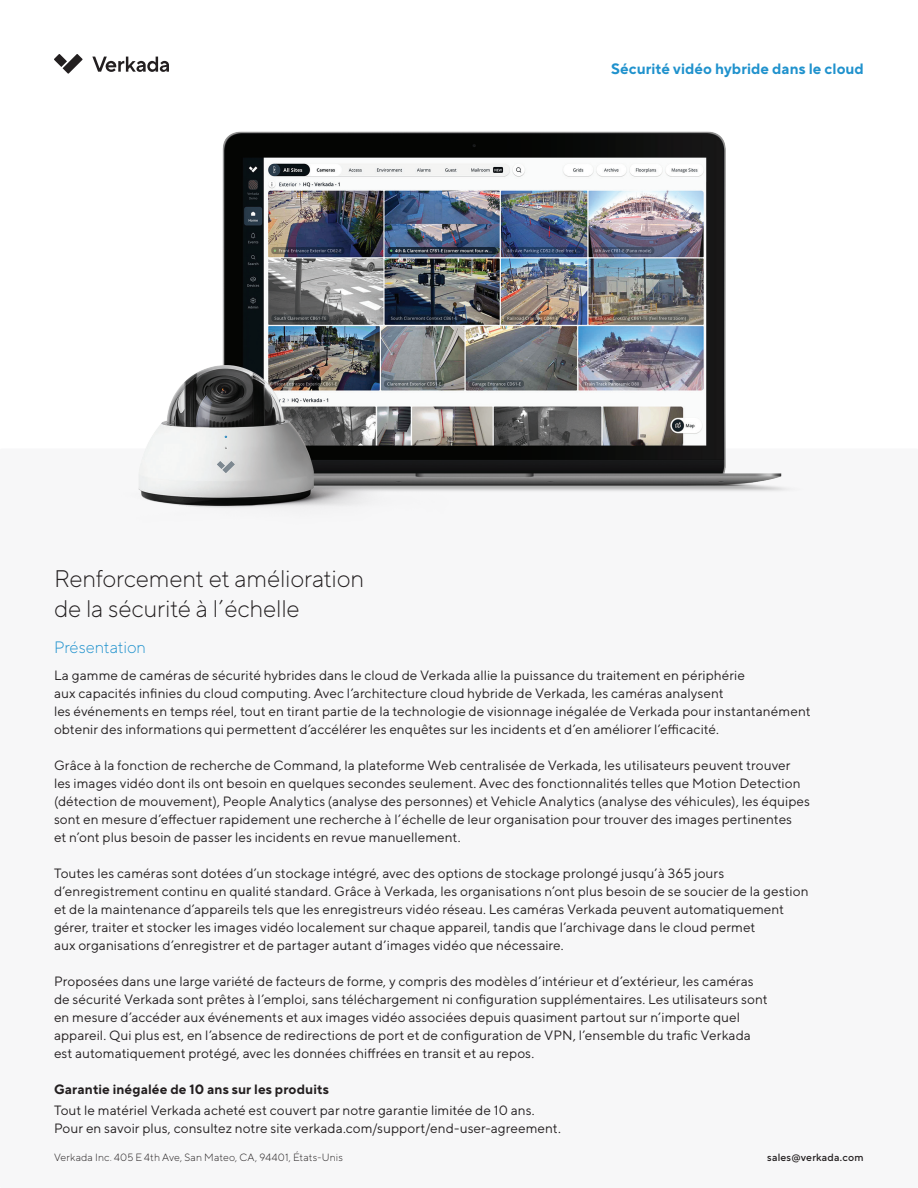
<style>
.page{position:relative;width:918px;height:1188px;background:#fff}
.page>*{position:absolute;margin:0;border:0;box-sizing:border-box;transform-origin:0 0}
.t1{font:300 24px/30px "TT Norms Pro";letter-spacing:-.01em;color:#231f20}
.t2{font:300 16.5px "TT Norms Pro";letter-spacing:-.005em;color:#2092cd}
.t3{font:700 15px "TT Norms Pro";letter-spacing:.005em;color:#2092cd}
.t4{font:13.5px/18px "TT Norms Pro";letter-spacing:.01em;color:#231f20}
.t5{font:700 13.5px "TT Norms Pro";letter-spacing:.01em;color:#231f20}
.t6{font:300 10.5px "TT Norms Pro";letter-spacing:.02em;color:#231f20}
.t7{font:500 10.5px "TT Norms Pro";letter-spacing:.02em;color:#231f20}
</style>
<div class="page">
<svg style="left:54px;top:54px;width:29px;height:20px"></svg>
<svg style="left:92px;top:57px;width:77px;height:15px"></svg>
<div style="left:0;top:448px;width:918px;height:740px;background:#f7f7f8;border-radius:2px"></div>
<img style="left:138px;top:131px;width:648px;height:377px">
<h1 class="t1" style="left:54px;top:562px;width:312px">Renforcement et amélioration de la sécurité à l’échelle</h1>
<p class="t3" style="left:611px;top:57px;width:254px">Sécurité vidéo hybride dans le cloud</p>
<p class="t2" style="left:54px;top:636px;width:94px">Présentation</p>
<p class="t4" style="left:54px;top:666px;width:758px">La gamme de caméras de sécurité hybrides dans le cloud de Verkada allie la puissance du traitement en périphérie<br>aux capacités infinies du cloud computing. Avec l’architecture cloud hybride de Verkada, les caméras analysent<br>les événements en temps réel, tout en tirant partie de la technologie de visionnage inégalée de Verkada pour instantanément obtenir des informations qui permettent d’accélérer les enquêtes sur les incidents et d’en améliorer l’efficacité.</p>
<p class="t4" style="left:54px;top:756px;width:758px">Grâce à la fonction de recherche de Command, la plateforme Web centralisée de Verkada, les utilisateurs peuvent trouver les images vidéo dont ils ont besoin en quelques secondes seulement. Avec des fonctionnalités telles que Motion Detection (détection de mouvement), People Analytics (analyse des personnes) et Vehicle Analytics (analyse des véhicules), les équipes sont en mesure d’effectuer rapidement une recherche à l’échelle de leur organisation pour trouver des images pertinentes<br>et n’ont plus besoin de passer les incidents en revue manuellement.</p>
<p class="t4" style="left:54px;top:864px;width:756px">Toutes les caméras sont dotées d’un stockage intégré, avec des options de stockage prolongé jusqu’à 365 jours d’enregistrement continu en qualité standard. Grâce à Verkada, les organisations n’ont plus besoin de se soucier de la gestion et de la maintenance d’appareils tels que les enregistreurs vidéo réseau. Les caméras Verkada peuvent automatiquement gérer, traiter et stocker les images vidéo localement sur chaque appareil, tandis que l’archivage dans le cloud permet<br>aux organisations d’enregistrer et de partager autant d’images vidéo que nécessaire.</p>
<p class="t4" style="left:54px;top:972px;width:715px">Proposées dans une large variété de facteurs de forme, y compris des modèles d’intérieur et d’extérieur, les caméras de sécurité Verkada sont prêtes à l’emploi, sans téléchargement ni configuration supplémentaires. Les utilisateurs sont en mesure d’accéder aux événements et aux images vidéo associées depuis quasiment partout sur n’importe quel appareil. Qui plus est, en l’absence de redirections de port et de configuration de VPN, l’ensemble du trafic Verkada est automatiquement protégé, avec les données chiffrées en transit et au repos.</p>
<p class="t5" style="left:54px;top:1080px;width:276px">Garantie inégalée de 10 ans sur les produits</p>
<p class="t4" style="left:54px;top:1101px;width:508px">Tout le matériel Verkada acheté est couvert par notre garantie limitée de 10 ans.<br>Pour en savoir plus, consultez notre site verkada.com/support/end-user-agreement.</p>
<p class="t6" style="left:54px;top:1150px;width:290px">Verkada Inc. 405 E 4th Ave, San Mateo, CA, 94401, États-Unis</p>
<p class="t7" style="left:767px;top:1150px;width:98px">sales@verkada.com</p>
</div>
